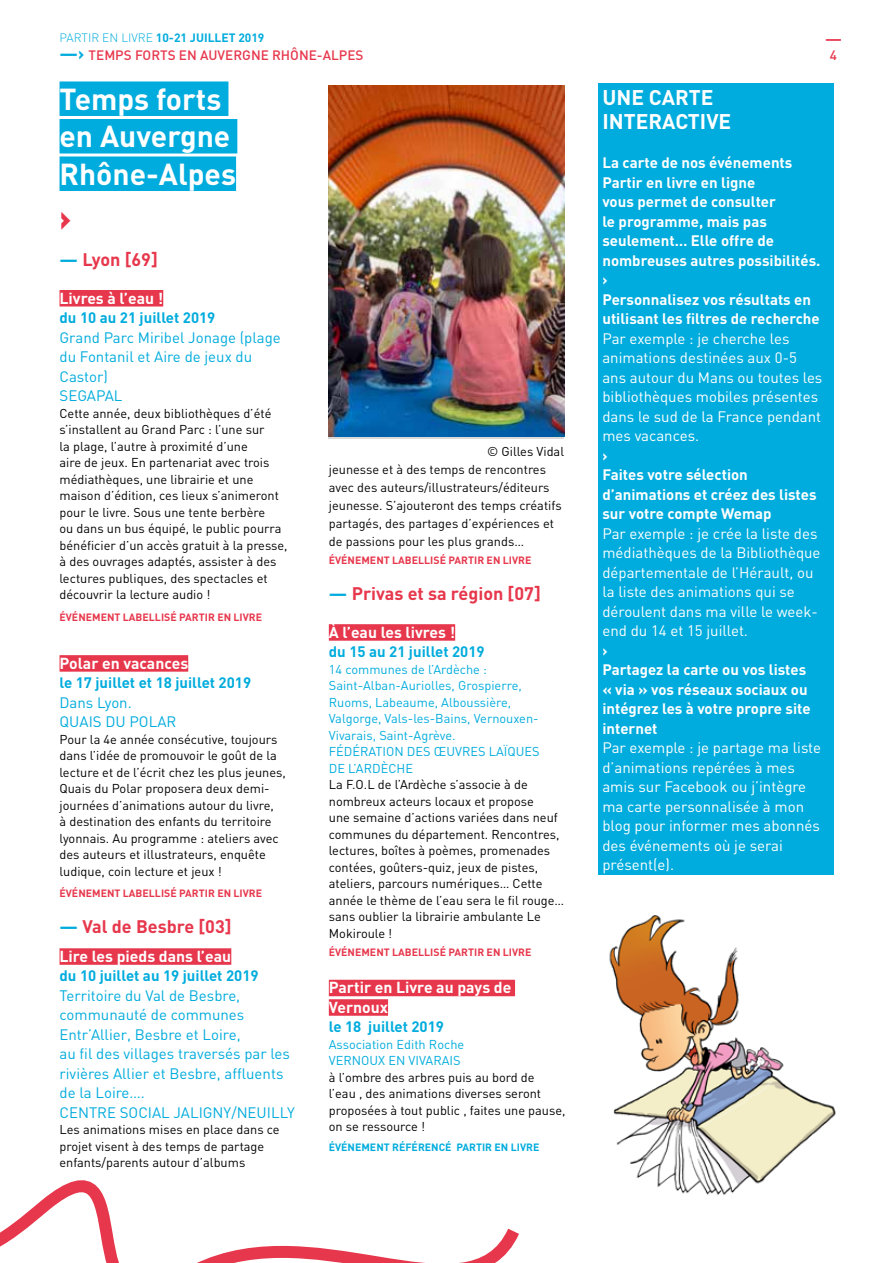
<style>
.page{position:relative;width:893px;height:1263px;background:#fff}
.page>*{position:absolute;margin:0;border:0;box-sizing:border-box;transform-origin:0 0}
.t1{font:900 33px "DIN";color:#e7374c}
.t2{font:700 30px/37.5px "DIN";color:#fff}
.t3{font:700 21px/24px "DIN";color:#fff}
.t4{font:700 18px "DIN";color:#e7374c}
.t5{font:500 18px "DIN";color:#e7374c}
.t6{font:700 15.75px/19.5px "DIN";color:#fff}
.t7{font:15px/19.5px "DIN";color:#fff}
.t8{font:700 15px/19.5px "DIN";color:#fff}
.t9{font:15px/19.5px "DIN";color:#00acdd}
.t10{font:700 15px "DIN";color:#00acdd}
.t11{font:500 13.5px "DIN";color:#e7374c}
.t12{font:12.75px/16.5px "DIN";color:#000}
.t13{font:12.75px/16.5px "DIN";color:#00acdd}
.t14{font:12.75px/18px "DIN";color:#020304}
.t15{font:700 12px "DIN";color:#00acdd}
.t16{font:700 10.5px "DIN";color:#e7374c}
.t17{font:700 10.5px "DIN";color:#00acdd}
.s1{font-weight:300}
.s2{font-weight:700;font-size:18px;color:#00acdd}
.s3{color:#00acdd}
</style>
<div class="page">
<div style="left:60px;top:81px;width:168px;height:35px;background:#00acdd"></div>
<div style="left:60px;top:119px;width:177px;height:34px;background:#00acdd"></div>
<div style="left:60px;top:156px;width:176px;height:35px;background:#00acdd"></div>
<div style="left:60px;top:290px;width:103px;height:16px;background:#e7374c"></div>
<div style="left:60px;top:655px;width:128px;height:17px;background:#e7374c"></div>
<div style="left:60px;top:948px;width:171px;height:17px;background:#e7374c"></div>
<div style="left:329px;top:624px;width:126px;height:17px;background:#e7374c"></div>
<div style="left:329px;top:980px;width:186px;height:16px;background:#e7374c"></div>
<div style="left:329px;top:999px;width:59px;height:17px;background:#e7374c"></div>
<div style="left:598px;top:84px;width:235px;height:790px;background:#00acdd"></div>
<img style="left:609px;top:915px;width:227px;height:280px">
<img style="left:329px;top:85px;width:235px;height:352px">
<svg style="left:0;top:1180px;width:519px;height:83px"></svg>
<p class="t15" style="left:60px;top:29px;width:206px"><span class="s1">PARTIR EN LIVRE</span> 10-21 JUILLET 2019</p>
<p class="t11" style="left:60px;top:46px;width:305px"><span class="s2">—›</span> TEMPS FORTS EN AUVERGNE RHÔNE-ALPES</p>
<h2 class="t2" style="left:60px;top:79px;width:178px">Temps forts en Auvergne<br>Rhône-Alpes</h2>
<h1 class="t1" style="left:60px;top:196px;width:13px">›</h1>
<h3 class="t4" style="left:60px;top:248px;width:100px"><span class="s3">—</span> Lyon [69]</h3>
<p class="t6" style="left:60px;top:287px;width:105px">Livres à l’eau !</p>
<p class="t10" style="left:60px;top:308px;width:157px">du 10 au 21 juillet 2019</p>
<p class="t9" style="left:60px;top:327px;width:223px">Grand Parc Miribel Jonage (plage du Fontanil et Aire de jeux du<br>Castor)<br>SEGAPAL</p>
<p class="t12" style="left:60px;top:404px;width:230px">Cette année, deux bibliothèques d’été s’installent au Grand Parc : l’une sur<br>la plage, l’autre à proximité d’une<br>aire de jeux. En partenariat avec trois médiathèques, une librairie et une maison d’édition, ces lieux s’animeront pour le livre. Sous une tente berbère<br>ou dans un bus équipé, le public pourra bénéficier d’un accès gratuit à la presse, à des ouvrages adaptés, assister à des lectures publiques, des spectacles et découvrir la lecture audio !</p>
<p class="t16" style="left:60px;top:610px;width:204px">ÉVÉNEMENT LABELLISÉ PARTIR EN LIVRE</p>
<p class="t6" style="left:60px;top:652px;width:130px">Polar en vacances</p>
<p class="t10" style="left:60px;top:673px;width:193px">le 17 juillet et 18 juillet 2019</p>
<p class="t9" style="left:60px;top:692px;width:118px">Dans Lyon.<br>QUAIS DU POLAR</p>
<p class="t12" style="left:60px;top:730px;width:228px">Pour la 4e année consécutive, toujours dans l’idée de promouvoir le goût de la lecture et de l’écrit chez les plus jeunes, Quais du Polar proposera deux demi&shy;journées d’animations autour du livre,<br>à destination des enfants du territoire lyonnais. Au programme : ateliers avec des auteurs et illustrateurs, enquête ludique, coin lecture et jeux !</p>
<p class="t16" style="left:60px;top:887px;width:204px">ÉVÉNEMENT LABELLISÉ PARTIR EN LIVRE</p>
<h3 class="t4" style="left:60px;top:915px;width:174px"><span class="s3">—</span> Val de Besbre [03]</h3>
<p class="t6" style="left:60px;top:946px;width:173px">Lire les pieds dans l’eau</p>
<p class="t10" style="left:60px;top:966px;width:201px">du 10 juillet au 19 juillet 2019</p>
<p class="t9" style="left:60px;top:985px;width:237px">Territoire du Val de Besbre, communauté de communes<br>Entr’Allier, Besbre et Loire,<br>au fil des villages traversés par les rivières Allier et Besbre, affluents de la Loire….<br>CENTRE SOCIAL JALIGNY/NEUILLY</p>
<p class="t12" style="left:60px;top:1121px;width:222px">Les animations mises en place dans ce projet visent à des temps de partage enfants/parents autour d’albums</p>
<p class="t12" style="left:487px;top:443px;width:79px">© Gilles Vidal</p>
<p class="t14" style="left:329px;top:460px;width:234px">jeunesse et à des temps de rencontres avec des auteurs/illustrateurs/éditeurs jeunesse. S’ajouteront des temps créatifs partagés, des partages d’expériences et de passions pour les plus grands…</p>
<p class="t16" style="left:329px;top:553px;width:204px">ÉVÉNEMENT LABELLISÉ PARTIR EN LIVRE</p>
<h3 class="t4" style="left:329px;top:582px;width:213px"><span class="s3">—</span> Privas et sa région [07]</h3>
<p class="t6" style="left:329px;top:621px;width:128px">À l’eau les livres !</p>
<p class="t10" style="left:329px;top:642px;width:157px">du 15 au 21 juillet 2019</p>
<p class="t13" style="left:329px;top:661px;width:212px">14 communes de l’Ardèche :<br>Saint-Alban-Auriolles, Grospierre,<br>Ruoms, Labeaume, Alboussière,<br>Valgorge, Vals-les-Bains, Vernouxen-<br>Vivarais, Saint-Agrève.<br>FÉDÉRATION DES ŒUVRES LAÏQUES<br>DE L’ARDÈCHE</p>
<p class="t12" style="left:329px;top:776px;width:237px">La F.O.L de l’Ardèche s’associe à de nombreux acteurs locaux et propose<br>une semaine d’actions variées dans neuf communes du département. Rencontres, lectures, boîtes à poèmes, promenades contées, goûters-quiz, jeux de pistes, ateliers, parcours numériques… Cette année le thème de l’eau sera le fil rouge… sans oublier la librairie ambulante Le Mokiroule !</p>
<p class="t16" style="left:329px;top:945px;width:204px">ÉVÉNEMENT LABELLISÉ PARTIR EN LIVRE</p>
<p class="t6" style="left:329px;top:977px;width:184px">Partir en Livre au pays de<br>Vernoux</p>
<p class="t10" style="left:329px;top:1017px;width:117px">le 18 juillet 2019</p>
<p class="t13" style="left:329px;top:1036px;width:137px">Association Edith Roche<br>VERNOUX EN VIVARAIS</p>
<p class="t12" style="left:329px;top:1069px;width:238px">à l’ombre des arbres puis au bord de<br>l’eau , des animations diverses seront proposées à tout public , faites une pause, on se ressource !</p>
<p class="t17" style="left:329px;top:1140px;width:212px">ÉVÉNEMENT RÉFÉRENCÉ PARTIR EN LIVRE</p>
<h3 class="t5" style="left:825px;top:27px;width:19px">—</h3>
<p class="t11" style="left:830px;top:46px;width:9px">4</p>
<h3 class="t3" style="left:602px;top:85px;width:130px">UNE CARTE<br>INTERACTIVE</h3>
<p class="t8" style="left:602px;top:152px;width:220px">La carte de nos événements<br>Partir en livre en ligne<br>vous permet de consulter<br>le programme, mais pas seulement… Elle offre de nombreuses autres possibilités. ›<br>Personnalisez vos résultats en utilisant les filtres de recherche</p>
<p class="t7" style="left:602px;top:328px;width:221px">Par exemple : je cherche les animations destinées aux 0-5 ans autour du Mans ou toutes les bibliothèques mobiles présentes dans le sud de la France pendant mes vacances.</p>
<p class="t8" style="left:602px;top:445px;width:216px">›<br>Faites votre sélection d’animations et créez des listes sur votre compte Wemap</p>
<p class="t7" style="left:602px;top:523px;width:220px">Par exemple : je crée la liste des médiathèques de la Bibliothèque départementale de l’Hérault, ou la liste des animations qui se déroulent dans ma ville le week&shy;end du 14 et 15 juillet.</p>
<p class="t8" style="left:602px;top:640px;width:210px">›<br>Partagez la carte ou vos listes « via » vos réseaux sociaux ou intégrez les à votre propre site internet</p>
<p class="t7" style="left:602px;top:738px;width:220px">Par exemple : je partage ma liste d’animations repérées à mes amis sur Facebook ou j’intègre ma carte personnalisée à mon blog pour informer mes abonnés des événements où je serai présent(e).</p>
</div>
